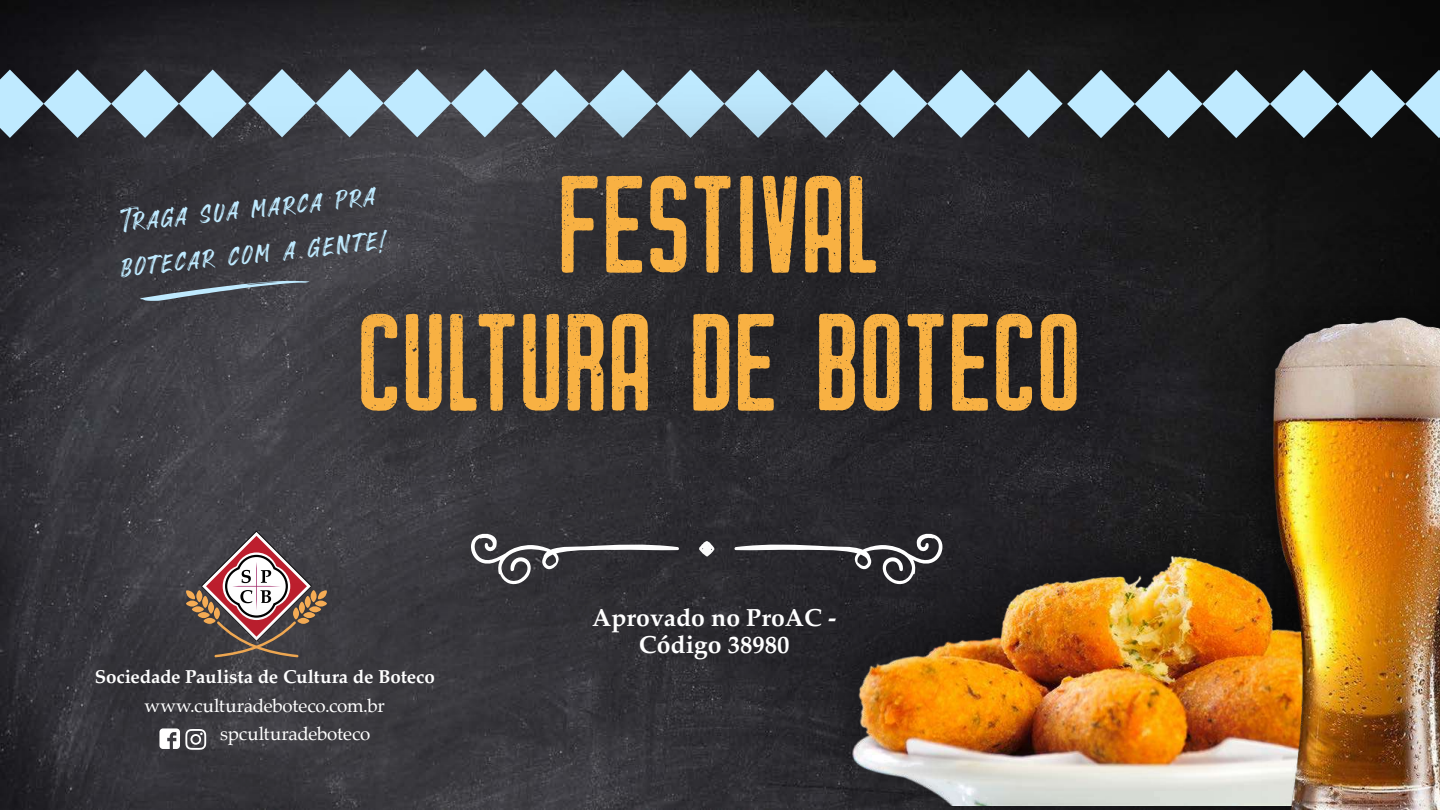
<style>
.page{position:relative;width:1440px;height:810px;background:#fff}
.page>*{position:absolute;margin:0;border:0;box-sizing:border-box;transform-origin:0 0}
.t1{font:138px/138px "Cache Pressed Rough";letter-spacing:-.02em;color:#f8b143;text-align:center}
.t2{font:37.5px/45px "Vacations Brush";color:#bfeaff}
.t3{font:700 24.75px/27px "Palatino";color:#fff;text-align:center}
.t4{font:18.75px/28.5px "Palatino";letter-spacing:-.01em;color:#fff}
.t5{font:700 18.75px "Palatino";letter-spacing:-.005em;color:#fff}
</style>
<div class="page">
<img style="left:0;top:0;width:1440px;height:810px">
<div style="left:759px;top:221px;width:681px;height:589px;background:#000;opacity:.75"></div>
<img style="left:801px;top:551px;width:461px;height:255px">
<img style="left:1262px;top:306px;width:178px;height:504px">
<svg style="left:0;top:69px;width:1440px;height:69px;background:#5d6e77"></svg>
<div style="left:262px;top:76px;width:914px;height:434px;background:#000;opacity:.75"></div>
<div style="left:384px;top:444px;width:646px;height:227px;background:#000;opacity:.75"></div>
<svg style="left:471px;top:529px;width:43px;height:57px"></svg>
<svg style="left:903px;top:529px;width:40px;height:57px"></svg>
<div style="left:33px;top:96px;width:436px;height:299px;background:#000;opacity:.75"></div>
<svg style="left:140px;top:281px;width:169px;height:20px;background:#585f68"></svg>
<svg style="left:186px;top:529px;width:141px;height:46px;background:#68575d"></svg>
<div style="left:17px;top:575px;width:492px;height:235px;background:#000;opacity:.75"></div>
<svg style="left:159px;top:728px;width:47px;height:22px"></svg>
<div style="left:514px;top:515px;width:389px;height:237px;background:#000;opacity:.75"></div>
<h1 class="t1" style="left:356px;top:162px;width:728px">FESTIVAL<br>CULTURA DE BOTECO</h1>
<h2 class="t2" style="left:114px;top:202px;width:270px;rotate:-6deg">Traga sua marca pra botecar com a gente!</h2>
<p class="t5" style="left:95px;top:661px;width:342px">Sociedade Paulista de Cultura de Boteco</p>
<p class="t4" style="left:220px;top:691px;width:166px;text-indent:-75px">www.culturadeboteco.com.br spculturadeboteco</p>
<h3 class="t3" style="left:592px;top:604px;width:246px">Aprovado no ProAC -<br>Código 38980</h3>
</div>
